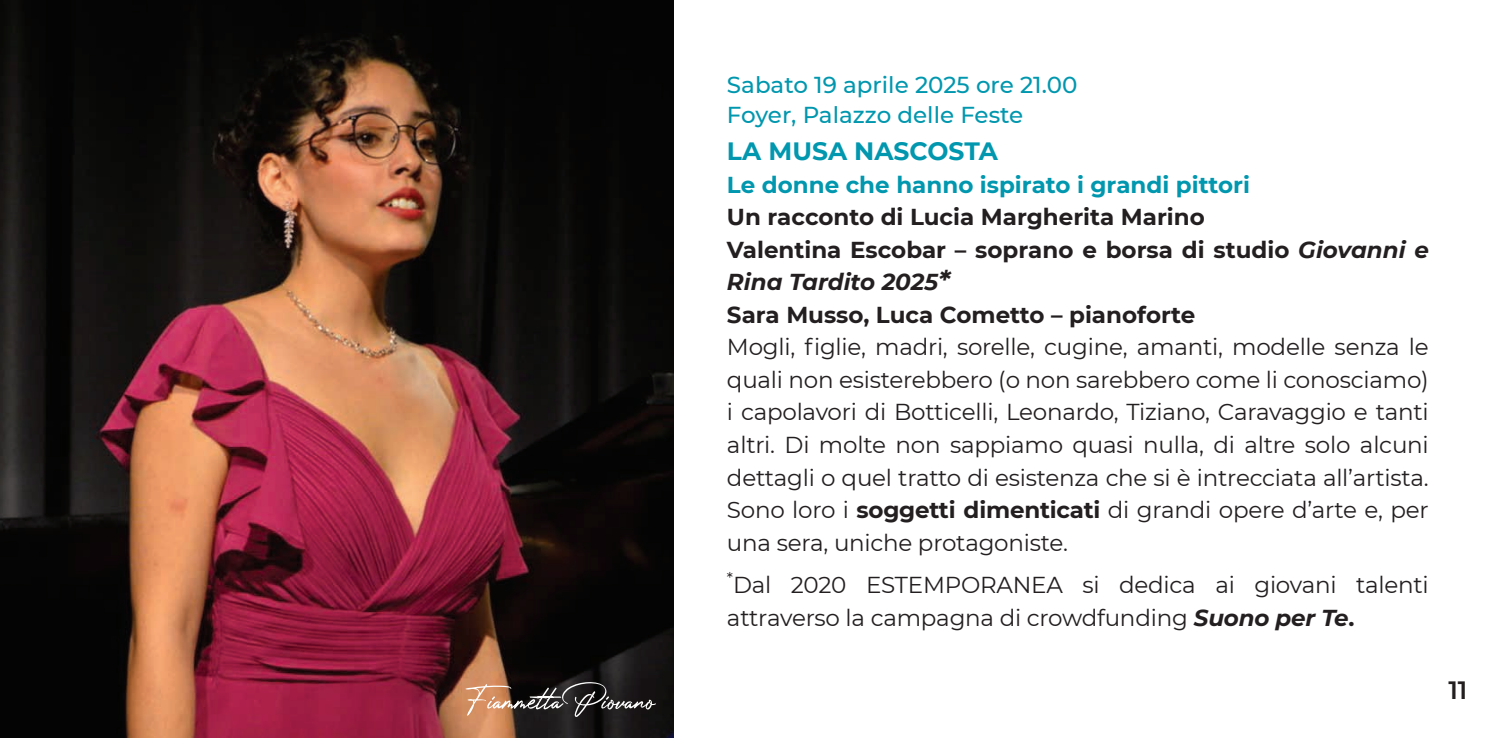
<style>
.page{position:relative;width:1510px;height:738px;background:#fff}
.page>*{position:absolute;margin:0;border:0;box-sizing:border-box;transform-origin:0 0}
.t1{font:700 25px "Montserrat";color:#0197ae}
.t2{font:600 25px "Montserrat";color:#231f20}
.t3{font:23px/32.5px "Montserrat";letter-spacing:-.01em;color:#231f20;text-align:justify}
.t4{font:700 23px/32.5px "Montserrat";color:#231f20}
.t5{font:500 23px/30px "Montserrat";color:#0197ae}
.t6{font:700 23px "Montserrat";color:#0197ae}
.s1{font-style:italic}
.s2{font-style:italic;font-size:27.5px}
.s3{font-weight:700}
.s4{font-weight:700;font-style:italic}
</style>
<div class="page">
<img style="left:0;top:0;width:673px;height:737px">
<svg style="left:465px;top:681px;width:191px;height:35px"></svg>
<p class="t5" style="left:727px;top:68px;width:352px">Sabato 19 aprile 2025 ore 21.00<br>Foyer, Palazzo delle Feste</p>
<p class="t1" style="left:727px;top:133px;width:272px">LA MUSA NASCOSTA</p>
<p class="t6" style="left:727px;top:168px;width:524px">Le donne che hanno ispirato i grandi pittori</p>
<p class="t4" style="left:727px;top:199px;width:703px">Un racconto di Lucia Margherita Marino<br>Valentina Escobar – soprano e borsa di studio <span class="s1">Giovanni e Rina Tardito 2025</span><span class="s2">*<br></span>Sara Musso, Luca Cometto – pianoforte</p>
<p class="t3" style="left:727px;top:330px;width:703px">Mogli, figlie, madri, sorelle, cugine, amanti, modelle senza le quali non esisterebbero (o non sarebbero come li conosciamo) i capolavori di Botticelli, Leonardo, Tiziano, Caravaggio e tanti altri. Di molte non sappiamo quasi nulla, di altre solo alcuni dettagli o quel tratto di esistenza che si è intrecciata all’artista.<br>Sono loro i <span class="s3">soggetti dimenticati</span> di grandi opere d’arte e, per una sera, uniche protagoniste.</p>
<p class="t3" style="left:727px;top:567px;width:703px"><sup>*</sup>Dal 2020 ESTEMPORANEA si dedica ai giovani talenti attraverso la campagna di crowdfunding <span class="s4">Suono per Te</span><span class="s3">.</span></p>
<p class="t2" style="left:1448px;top:671px;width:21px">11</p>
</div>
